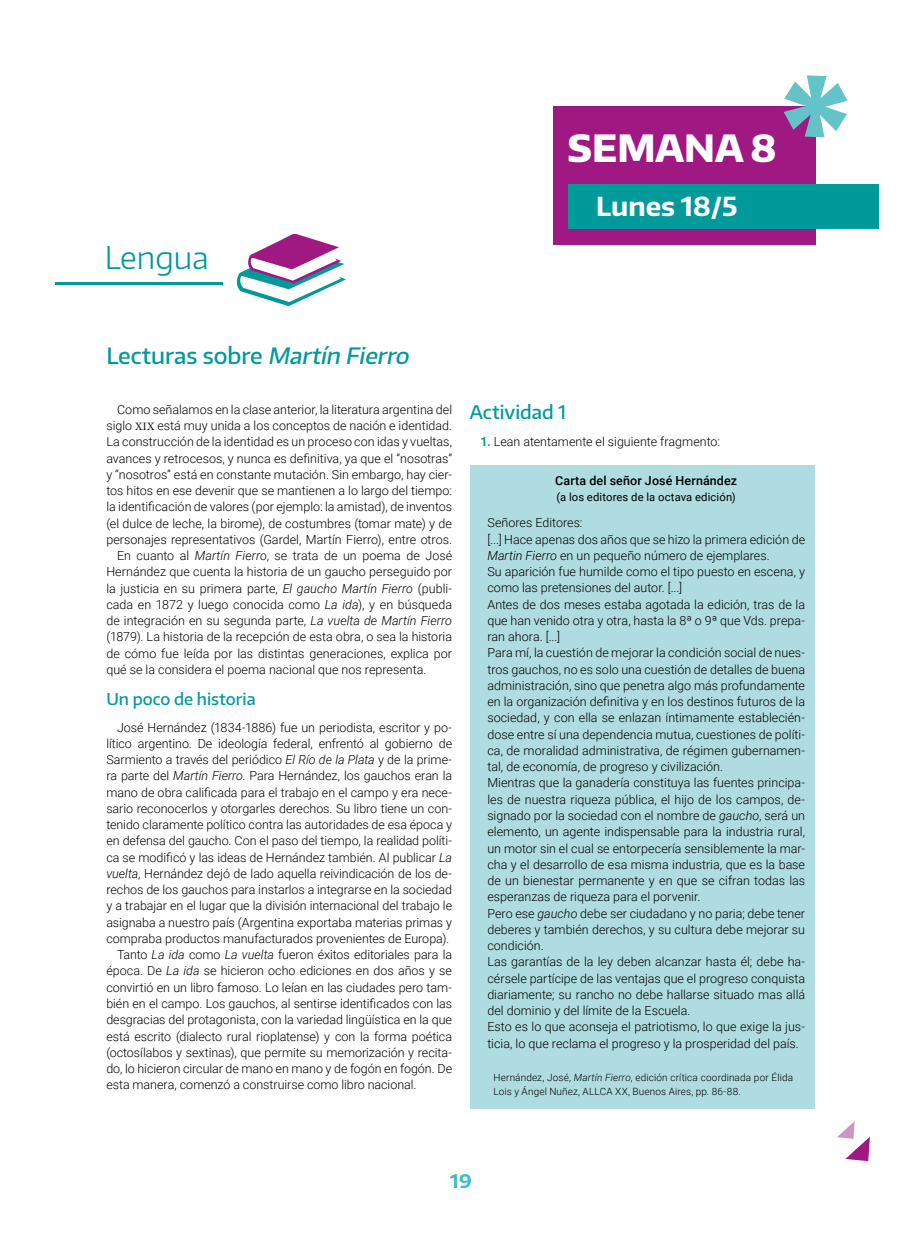
<style>
.page{position:relative;width:922px;height:1241px;background:#fff}
.page>*{position:absolute;margin:0;border:0;box-sizing:border-box;transform-origin:0 0}
.t1{font:800 37.5px "Encode Sans Normal";color:#fff}
.t2{font:300 31.25px "Encode Sans Normal";color:#009a9b}
.t3{font:700 26.25px "Encode Sans Normal";color:#fff}
.t4{font:500 22.5px "Encode Sans Normal";color:#009a9b}
.t5{font:500 18.75px "Encode Sans Normal";color:#009a9b}
.t6{font:700 18.75px "Encode Sans Normal";color:#00acb0}
.t7{font:500 16.25px "Encode Sans Normal";color:#009a9b}
.t8{font:300 12.5px/16.2px "Roboto";color:#000}
.t9{font:500 12.5px "Roboto";letter-spacing:.01em;color:#000}
.t10{font:11.25px "Roboto";letter-spacing:.01em;color:#000}
.t11{font:300 10px/13.8px "Roboto";letter-spacing:.01em;color:#000}
.s1{font-style:italic}
.s2{font-family:"Minion Pro";font-weight:400;font-size:11.25px}
.s3{font-weight:700;color:#009a9b}
</style>
<div class="page">
<div style="left:553px;top:106px;width:262px;height:138px;background:#a01881"></div>
<svg style="left:783px;top:75px;width:64px;height:62px"></svg>
<hr style="left:55px;top:282px;width:167px;height:3px;background:#009a9b">
<svg style="left:236px;top:234px;width:110px;height:72px"></svg>
<div style="left:567px;top:184px;width:311px;height:45px;background:#009a9b"></div>
<div style="left:470px;top:465px;width:344px;height:643px;background:#afdce0"></div>
<svg style="left:837px;top:1121px;width:32px;height:39px"></svg>
<h1 class="t1" style="left:567px;top:123px;width:210px">SEMANA 8</h1>
<h2 class="t2" style="left:105px;top:237px;width:105px">Lengua</h2>
<h3 class="t3" style="left:596px;top:189px;width:143px">Lunes 18/5</h3>
<h3 class="t4" style="left:106px;top:340px;width:308px">Lecturas sobre <span class="s1">Martín Fierro</span></h3>
<p class="t8" style="left:117px;top:401px;width:336px">Como señalamos en la clase anterior, la literatura argentina del</p>
<p class="t8" style="left:106px;top:417px;width:347px">siglo <span class="s2">XIX</span> está muy unida a los conceptos de nación e identidad.</p>
<p class="t8" style="left:106px;top:433px;width:347px">La construcción de la identidad es un proceso con idas y vueltas,</p>
<p class="t8" style="left:106px;top:449px;width:347px">avances y retrocesos, y nunca es definitiva, ya que el “nosotras”</p>
<p class="t8" style="left:106px;top:466px;width:347px">y “nosotros” está en constante mutación. Sin embargo, hay cier-</p>
<p class="t8" style="left:106px;top:482px;width:347px">tos hitos en ese devenir que se mantienen a lo largo del tiempo:</p>
<p class="t8" style="left:106px;top:498px;width:347px">la identificación de valores (por ejemplo: la amistad), de inventos</p>
<p class="t8" style="left:106px;top:514px;width:347px">(el dulce de leche, la birome), de costumbres (tomar mate) y de</p>
<p class="t8" style="left:106px;top:531px;width:347px">personajes representativos (Gardel, Martín Fierro), entre otros.</p>
<p class="t8" style="left:117px;top:547px;width:336px">En cuanto al <span class="s1">Martín Fierro</span>, se trata de un poema de José</p>
<p class="t8" style="left:106px;top:563px;width:347px">Hernández que cuenta la historia de un gaucho perseguido por</p>
<p class="t8" style="left:106px;top:579px;width:347px">la justicia en su primera parte, <span class="s1">El gaucho Martín Fierro</span> (publi-</p>
<p class="t8" style="left:106px;top:596px;width:347px">cada en 1872 y luego conocida como <span class="s1">La ida</span>), y en búsqueda</p>
<p class="t8" style="left:106px;top:612px;width:347px">de integración en su segunda parte, <span class="s1">La vuelta de Martín Fierro</span></p>
<p class="t8" style="left:106px;top:628px;width:347px">(1879). La historia de la recepción de esta obra, o sea la historia</p>
<p class="t8" style="left:106px;top:644px;width:347px">de cómo fue leída por las distintas generaciones, explica por</p>
<p class="t8" style="left:106px;top:661px;width:321px">qué se la considera el poema nacional que nos representa.</p>
<h3 class="t7" style="left:106px;top:687px;width:151px">Un poco de historia</h3>
<p class="t8" style="left:117px;top:718px;width:336px">José Hernández (1834-1886) fue un periodista, escritor y po-</p>
<p class="t8" style="left:106px;top:734px;width:347px">lítico argentino. De ideología federal, enfrentó al gobierno de</p>
<p class="t8" style="left:106px;top:751px;width:347px">Sarmiento a través del periódico <span class="s1">El Río de la Plata</span> y de la prime-</p>
<p class="t8" style="left:106px;top:767px;width:347px">ra parte del <span class="s1">Martín Fierro</span>. Para Hernández, los gauchos eran la</p>
<p class="t8" style="left:106px;top:783px;width:347px">mano de obra calificada para el trabajo en el campo y era nece-</p>
<p class="t8" style="left:106px;top:799px;width:347px">sario reconocerlos y otorgarles derechos. Su libro tiene un con-</p>
<p class="t8" style="left:106px;top:816px;width:347px">tenido claramente político contra las autoridades de esa época y</p>
<p class="t8" style="left:106px;top:832px;width:347px">en defensa del gaucho. Con el paso del tiempo, la realidad políti-</p>
<p class="t8" style="left:106px;top:848px;width:347px">ca se modificó y las ideas de Hernández también. Al publicar <span class="s1">La</span></p>
<p class="t8" style="left:106px;top:864px;width:347px"><span class="s1">vuelta</span>, Hernández dejó de lado aquella reivindicación de los de-</p>
<p class="t8" style="left:106px;top:881px;width:347px">rechos de los gauchos para instarlos a integrarse en la sociedad</p>
<p class="t8" style="left:106px;top:897px;width:347px">y a trabajar en el lugar que la división internacional del trabajo le</p>
<p class="t8" style="left:106px;top:913px;width:347px">asignaba a nuestro país (Argentina exportaba materias primas y</p>
<p class="t8" style="left:106px;top:929px;width:344px">compraba productos manufacturados provenientes de Europa).</p>
<p class="t8" style="left:117px;top:946px;width:336px">Tanto <span class="s1">La ida</span> como <span class="s1">La vuelta</span> fueron éxitos editoriales para la</p>
<p class="t8" style="left:106px;top:962px;width:347px">época. De <span class="s1">La ida</span> se hicieron ocho ediciones en dos años y se</p>
<p class="t8" style="left:106px;top:978px;width:347px">convirtió en un libro famoso. Lo leían en las ciudades pero tam-</p>
<p class="t8" style="left:106px;top:994px;width:347px">bién en el campo. Los gauchos, al sentirse identificados con las</p>
<p class="t8" style="left:106px;top:1011px;width:347px">desgracias del protagonista, con la variedad lingüística en la que</p>
<p class="t8" style="left:106px;top:1027px;width:347px">está escrito (dialecto rural rioplatense) y con la forma poética</p>
<p class="t8" style="left:106px;top:1043px;width:347px">(octosílabos y sextinas), que permite su memorización y recita-</p>
<p class="t8" style="left:106px;top:1059px;width:347px">do, lo hicieron circular de mano en mano y de fogón en fogón. De</p>
<p class="t8" style="left:106px;top:1076px;width:311px">esta manera, comenzó a construirse como libro nacional.</p>
<h3 class="t5" style="left:469px;top:400px;width:98px">Actividad 1</h3>
<p class="t8" style="left:480px;top:433px;width:241px"><span class="s3">1.</span> Lean atentamente el siguiente fragmento:</p>
<p class="t9" style="left:555px;top:471px;width:183px">Carta del señor José Hernández</p>
<p class="t10" style="left:556px;top:489px;width:181px">(a los editores de la octava edición)</p>
<p class="t8" style="left:487px;top:514px;width:319px">Señores Editores:<br>[...] Hace apenas dos años que se hizo la primera edición de <span class="s1">Martin Fierro</span> en un pequeño número de ejemplares.<br>Su aparición fue humilde como el tipo puesto en escena, y como las pretensiones del autor. [...]<br>Antes de dos meses estaba agotada la edición, tras de la que han venido otra y otra, hasta la 8ª o 9ª que Vds. prepa&shy;ran ahora. [...]<br>Para mí, la cuestión de mejorar la condición social de nues&shy;tros gauchos, no es solo una cuestión de detalles de buena administración, sino que penetra algo más profundamente en la organización definitiva y en los destinos futuros de la sociedad, y con ella se enlazan íntimamente establecién&shy;dose entre sí una dependencia mutua, cuestiones de políti&shy;ca, de moralidad administrativa, de régimen gubernamen&shy;tal, de economía, de progreso y civilización.<br>Mientras que la ganadería constituya las fuentes principa&shy;les de nuestra riqueza pública, el hijo de los campos, de&shy;signado por la sociedad con el nombre de <span class="s1">gaucho</span>, será un elemento, un agente indispensable para la industria rural, un motor sin el cual se entorpecería sensiblemente la mar&shy;cha y el desarrollo de esa misma industria, que es la base de un bienestar permanente y en que se cifran todas las esperanzas de riqueza para el porvenir.<br>Pero ese <span class="s1">gaucho</span> debe ser ciudadano y no paria; debe tener deberes y también derechos, y su cultura debe mejorar su condición.<br>Las garantías de la ley deben alcanzar hasta él; debe ha&shy;cérsele partícipe de las ventajas que el progreso conquista diariamente; su rancho no debe hallarse situado mas allá del dominio y del límite de la Escuela.<br>Esto es lo que aconseja el patriotismo, lo que exige la jus&shy;ticia, lo que reclama el progreso y la prosperidad del país.</p>
<p class="t11" style="left:493px;top:1070px;width:301px">Hernández, José, <span class="s1">Martín Fierro</span>, edición crítica coordinada por Élida<br>Lois y Ángel Nuñez, ALLCA XX, Buenos Aires, pp. 86-88.</p>
<h3 class="t6" style="left:450px;top:1168px;width:23px">19</h3>
</div>
